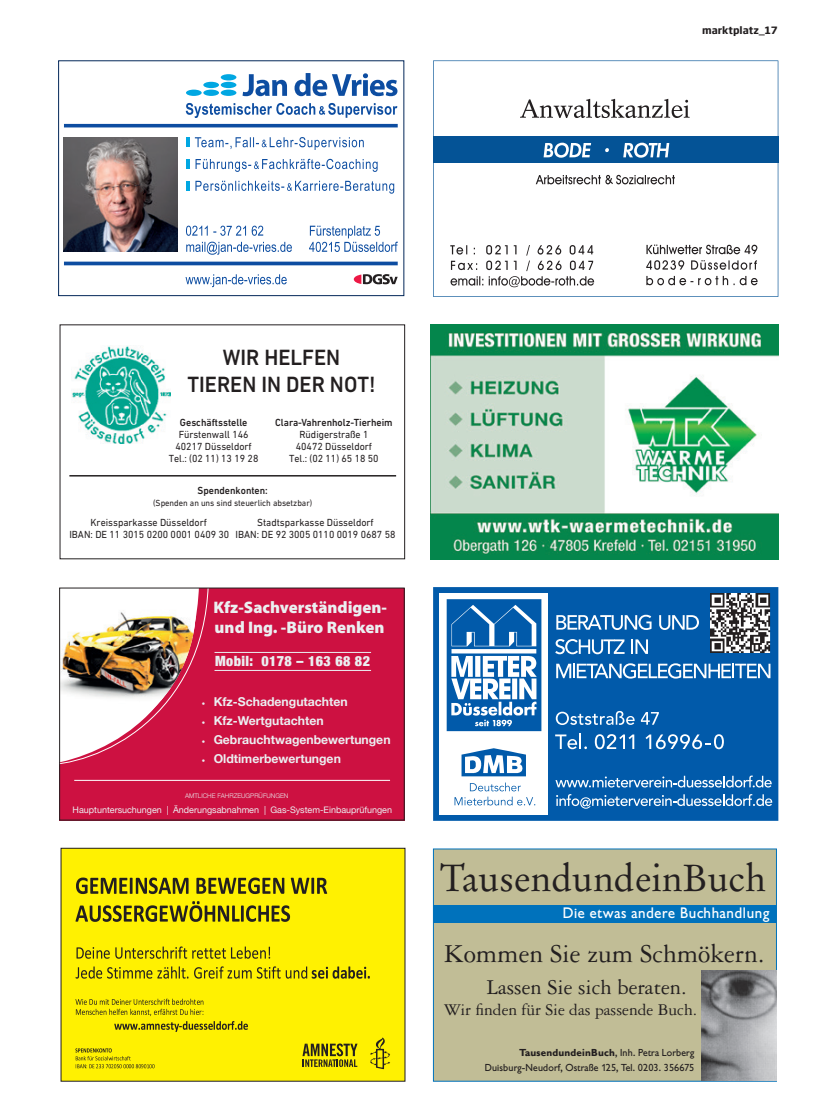
<style>
.page{position:relative;width:815px;height:1117px;background:#fff}
.page>*{position:absolute;margin:0;border:0;box-sizing:border-box;transform-origin:0 0}
.t1{font:37.5px "Stempel Garamond";color:#231f20}
.t2{font:27.5px "Garamond Three";color:#231f20}
.t3{font:500 22.5px/27px "DIN Next LT Pro";color:#231f20;text-align:center;scale:.95 1}
.t4{font:22.5px "Garamond Three";color:#231f20}
.t5{font:17.5px "Garamond Three";color:#231f20}
.t6{font:900 16.75px/20px "Myriad Pro";color:#ebeff1}
.t7{font:15px "Gill Sans BQ";letter-spacing:.025em;color:#fff}
.t8{font:900 condensed 14.12px "Helvetica Neue";letter-spacing:.03em;color:#ebeff1}
.t9{font:700 12.25px "Helvetica Neue";color:#ebeff1}
.t10{font:10.5px/12px "DIN Next LT Pro";color:#231f20;text-align:center;scale:.95 1}
.t11{font:500 10.5px "DIN Next LT Pro";color:#231f20;scale:.95 1}
.t12{font:10px/15px "Gill Sans BQ";color:#231f20;text-align:right}
.t13{font:700 10px "Soho Gothic Std";color:#231f20}
.t14{font:9px "Helvetica Neue";color:#ebeff1}
.t15{font:9px "DIN Next LT Pro";color:#231f20;scale:.95 1}
.t16{font:300 6.38px "Helvetica Neue";color:#ebeff1}
.s1{font-weight:300;font-size:6.75px}
.s2{font-weight:700}
</style>
<div class="page">
<div style="left:433px;top:848px;width:344px;height:233px;background:#c1bd96;border:1px solid #0072bc"></div>
<div style="left:433px;top:904px;width:344px;height:18px;background:#0072bc"></div>
<img style="left:702px;top:970px;width:74px;height:110px">
<div style="left:433px;top:587px;width:345px;height:233px;background:#015aaa"></div>
<div style="left:440px;top:593px;width:108px;height:221px;background:#fff"></div>
<svg style="left:447px;top:599px;width:94px;height:132px"></svg>
<svg style="left:556px;top:614px;width:96px;height:16px"></svg>
<svg style="left:659px;top:615px;width:40px;height:15px"></svg>
<svg style="left:555px;top:639px;width:70px;height:15px"></svg>
<svg style="left:631px;top:639px;width:17px;height:14px"></svg>
<svg style="left:556px;top:663px;width:214px;height:15px"></svg>
<svg style="left:556px;top:710px;width:79px;height:14px"></svg>
<svg style="left:641px;top:711px;width:18px;height:13px"></svg>
<svg style="left:555px;top:733px;width:32px;height:16px"></svg>
<svg style="left:595px;top:734px;width:39px;height:15px"></svg>
<svg style="left:646px;top:734px;width:78px;height:15px"></svg>
<svg style="left:555px;top:775px;width:217px;height:12px;background:#4586c0"></svg>
<svg style="left:556px;top:794px;width:216px;height:14px;background:#4183bf"></svg>
<img style="left:711px;top:593px;width:59px;height:59px">
<svg style="left:455px;top:782px;width:80px;height:23px"></svg>
<svg style="left:462px;top:748px;width:64px;height:28px"></svg>
<div style="left:59px;top:587px;width:346px;height:233px;background:#cd1141"></div>
<hr style="left:74px;top:779px;width:316px;height:1px;background:#fff">
<hr style="left:215px;top:652px;width:156px;height:1px;background:#ebeff1">
<hr style="left:215px;top:670px;width:156px;height:1px;background:#ebeff1">
<svg style="left:61px;top:589px;width:148px;height:175px"></svg>
<img style="left:61px;top:589px;width:135px;height:123px">
<div style="left:59px;top:587px;width:346px;height:233px;border:1px solid #231f20"></div>
<img style="left:72px;top:345px;width:98px;height:98px">
<hr style="left:69px;top:475px;width:327px;height:1px;background:#231f20">
<svg style="left:243px;top:73px;width:154px;height:23px"></svg>
<div style="left:186px;top:90px;width:16px;height:6px;background:#01a7e2;border-radius:50%"></div>
<div style="left:203px;top:90px;width:16px;height:6px;background:#01a7e2;border-radius:50%"></div>
<div style="left:221px;top:90px;width:15px;height:6px;background:#01a7e2;border-radius:50%"></div>
<div style="left:203px;top:82px;width:16px;height:6px;background:#01a7e2;border-radius:50%"></div>
<div style="left:221px;top:82px;width:15px;height:6px;background:#01a7e2;border-radius:50%"></div>
<div style="left:221px;top:74px;width:15px;height:6px;background:#01a7e2;border-radius:50%"></div>
<svg style="left:186px;top:103px;width:211px;height:15px"></svg>
<img style="left:64px;top:137px;width:113px;height:115px">
<svg style="left:309px;top:225px;width:89px;height:27px"></svg>
<svg style="left:186px;top:225px;width:106px;height:30px"></svg>
<svg style="left:354px;top:274px;width:44px;height:10px"></svg>
<svg style="left:186px;top:274px;width:101px;height:13px"></svg>
<hr style="left:64px;top:124px;width:334px;height:3px;background:#0d4da1">
<svg style="left:64px;top:261px;width:334px;height:4px"></svg>
<svg style="left:195px;top:181px;width:199px;height:13px"></svg>
<svg style="left:196px;top:159px;width:182px;height:13px"></svg>
<svg style="left:195px;top:137px;width:169px;height:13px"></svg>
<svg style="left:186px;top:137px;width:3px;height:10px"></svg>
<svg style="left:186px;top:159px;width:3px;height:10px"></svg>
<svg style="left:186px;top:181px;width:3px;height:10px"></svg>
<div style="left:58px;top:60px;width:346px;height:236px;border:1px solid #032759"></div>
<svg style="left:433px;top:60px;width:345px;height:237px"></svg>
<svg style="left:544px;top:143px;width:125px;height:15px"></svg>
<svg style="left:536px;top:175px;width:139px;height:9px"></svg>
<svg style="left:450px;top:245px;width:144px;height:42px"></svg>
<svg style="left:646px;top:276px;width:112px;height:9px"></svg>
<svg style="left:646px;top:260px;width:111px;height:10px"></svg>
<svg style="left:646px;top:244px;width:111px;height:10px"></svg>
<div style="left:61px;top:848px;width:343px;height:232px;background:#fff101"></div>
<svg style="left:370px;top:1037px;width:20px;height:31px"></svg>
<svg style="left:302px;top:1043px;width:56px;height:23px"></svg>
<img style="left:76px;top:950px;width:96px;height:9px">
<img style="left:75px;top:1068px;width:79px;height:1px">
<svg style="left:75px;top:1048px;width:80px;height:20px"></svg>
<img style="left:79px;top:878px;width:249px;height:17px">
<svg style="left:76px;top:877px;width:208px;height:16px"></svg>
<svg style="left:291px;top:877px;width:36px;height:16px"></svg>
<img style="left:75px;top:916px;width:216px;height:6px">
<svg style="left:75px;top:901px;width:215px;height:20px"></svg>
<svg style="left:77px;top:946px;width:193px;height:12px"></svg>
<img style="left:195px;top:950px;width:76px;height:9px">
<svg style="left:75px;top:966px;width:295px;height:65px"></svg>
<img style="left:203px;top:1011px;width:40px;height:9px">
<img style="left:243px;top:1011px;width:22px;height:9px">
<div style="left:61px;top:847px;width:344px;height:234px;border:1px solid #231f20"></div>
<img style="left:430px;top:324px;width:348px;height:235px">
<p class="t13" style="left:702px;top:24px;width:77px">marktplatz_17</p>
<h3 class="t3" style="left:187px;top:344px;width:200px">WIR HELFEN<br>TIEREN IN DER NOT!</h3>
<p class="t11" style="left:180px;top:416px;width:73px">Geschäftsstelle</p>
<p class="t10" style="left:169px;top:428px;width:96px">Fürstenwall 146<br>40217 Düsseldorf<br>Tel.: (02 11) 13 19 28</p>
<p class="t11" style="left:275px;top:416px;width:125px">Clara-Vahrenholz-Tierheim</p>
<p class="t10" style="left:289px;top:428px;width:96px">Rüdigerstraße 1<br>40472 Düsseldorf<br>Tel.: (02 11) 65 18 50</p>
<p class="t11" style="left:198px;top:483px;width:75px">Spendenkonten:</p>
<p class="t15" style="left:153px;top:497px;width:169px">(Spenden an uns sind steuerlich absetzbar)</p>
<p class="t10" style="left:90px;top:516px;width:124px">Kreissparkasse Düsseldorf</p>
<p class="t10" style="left:69px;top:516px;width:345px;text-align:left;text-indent:188px">Stadtsparkasse Düsseldorf<br>IBAN: DE 11 3015 0200 0001 0409 30 IBAN: DE 92 3005 0110 0019 0687 58</p>
<h3 class="t6" style="left:213px;top:596px;width:175px">Kfz-Sachverständigen&shy;und Ing. -Büro Renken</h3>
<h3 class="t8" style="left:215px;top:649px;width:156px">Mobil: 0178 – 163 68 82</h3>
<p class="t9" style="left:202px;top:692px;width:147px"><span class="s1">•</span> Kfz-Schadengutachten</p>
<p class="t9" style="left:202px;top:711px;width:123px"><span class="s1">•</span> Kfz-Wertgutachten</p>
<p class="t9" style="left:202px;top:730px;width:190px"><span class="s1">•</span> Gebrauchtwagenbewertungen</p>
<p class="t9" style="left:202px;top:749px;width:140px"><span class="s1">•</span> Oldtimerbewertungen</p>
<p class="t16" style="left:185px;top:790px;width:105px">AMTLICHE FAHRZEUGPRÜFUNGEN</p>
<p class="t14" style="left:73px;top:803px;width:321px">Hauptuntersuchungen | Änderungsabnahmen | Gas-System-Einbauprüfungen</p>
<h1 class="t1" style="left:440px;top:855px;width:327px">TausendundeinBuch</h1>
<h3 class="t7" style="left:563px;top:904px;width:208px">Die etwas andere Buchhandlung</h3>
<h2 class="t2" style="left:444px;top:938px;width:322px">Kommen Sie zum Schmökern.</h2>
<h3 class="t4" style="left:487px;top:975px;width:201px">Lassen Sie sich beraten.</h3>
<h3 class="t5" style="left:444px;top:1000px;width:255px">Wir finden für Sie das passende Buch.</h3>
<p class="t12" style="left:485px;top:1044px;width:211px"><span class="s2">TausendundeinBuch</span>, Inh. Petra Lorberg<br>Duisburg-Neudorf, Ostraße 125, Tel. 0203. 356675</p>
</div>
